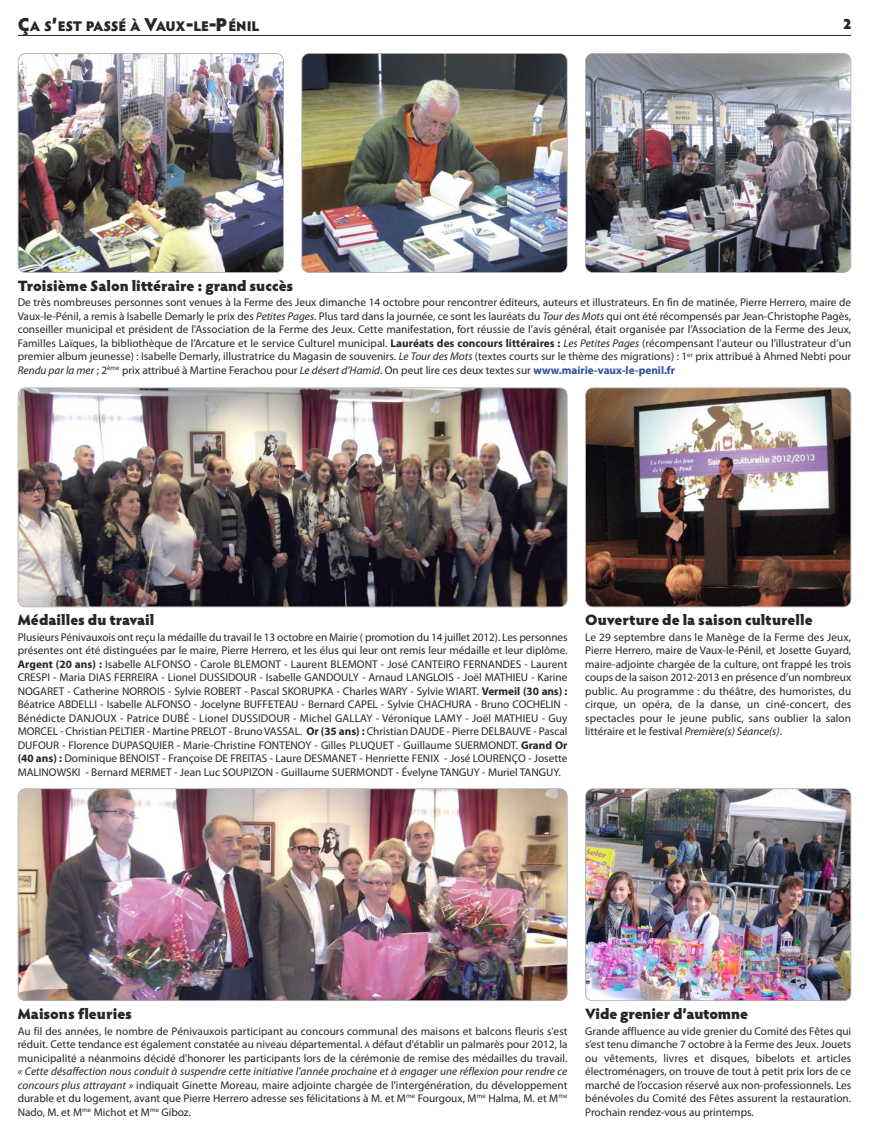
<style>
.page{position:relative;width:869px;height:1134px;background:#fff}
.page>*{position:absolute;margin:0;border:0;box-sizing:border-box;transform-origin:0 0}
.t1{font:900 15px "Hypatia Sans Pro";color:#272627}
.t2{font:900 14px "Hypatia Sans Pro";letter-spacing:-.015em;color:#272627}
.t3{font:11.25px/13.5px "Myriad Pro";color:#272627;text-align:justify}
.s1{font-size:18.75px}
.s2{font-style:italic}
.s3{font-weight:700}
.s4{font-weight:700;color:#2d4f9f}
.s5{font-size:8.5px}
</style>
<div class="page">
<hr style="left:18px;top:35px;width:832px;height:1px;background:#272627">
<img style="left:18px;top:54px;width:265px;height:218px;border-radius:7px">
<div style="left:18px;top:53px;width:265px;height:220px;border:1px solid #939393;border-radius:8px"></div>
<img style="left:302px;top:54px;width:264px;height:218px;border-radius:7px">
<div style="left:301px;top:53px;width:266px;height:220px;border:1px solid #939393;border-radius:8px"></div>
<img style="left:585px;top:54px;width:265px;height:218px;border-radius:7px">
<div style="left:585px;top:53px;width:265px;height:220px;border:1px solid #939393;border-radius:8px"></div>
<img style="left:18px;top:388px;width:548px;height:219px;border-radius:7px">
<div style="left:18px;top:388px;width:549px;height:219px;border:1px solid #939393;border-radius:8px"></div>
<img style="left:585px;top:388px;width:265px;height:219px;border-radius:7px">
<div style="left:585px;top:388px;width:265px;height:219px;border:1px solid #939393;border-radius:8px"></div>
<img style="left:18px;top:789px;width:548px;height:211px;border-radius:7px">
<div style="left:18px;top:788px;width:549px;height:213px;border:1px solid #939393;border-radius:8px"></div>
<img style="left:585px;top:789px;width:265px;height:211px;border-radius:7px">
<div style="left:585px;top:788px;width:265px;height:213px;border:1px solid #939393;border-radius:8px"></div>
<p class="t2" style="left:18px;top:20px;width:243px"><span class="s1">Ç</span>A S<span class="s1">’</span>EST PASSÉ À <span class="s1">V</span>AUX<span class="s1">-</span>LE<span class="s1">-P</span>ÉNIL</p>
<h1 class="t1" style="left:842px;top:16px;width:10px">2</h1>
<h1 class="t1" style="left:18px;top:278px;width:277px">Troisième Salon littéraire : grand succès</h1>
<p class="t3" style="left:18px;top:297px;width:834px">De très nombreuses personnes sont venues à la Ferme des Jeux dimanche 14 octobre pour rencontrer éditeurs, auteurs et illustrateurs. En fin de matinée, Pierre Herrero, maire de Vaux-le-Pénil, a remis à Isabelle Demarly le prix des <span class="s2">Petites Pages</span>. Plus tard dans la journée, ce sont les lauréats du <span class="s2">Tour des Mots</span> qui ont été récompensés par Jean-Christophe Pagès, conseiller municipal et président de l'Association de la Ferme des Jeux. Cette manifestation, fort réussie de l’avis général, était organisée par l’Association de la Ferme des Jeux, Familles Laïques, la bibliothèque de l’Arcature et le service Culturel municipal. <span class="s3">Lauréats des concours littéraires :</span> <span class="s2">Les Petites Pages</span> (récompensant l’auteur ou l’illustrateur d’un premier album jeunesse) : Isabelle Demarly, illustratrice du Magasin de souvenirs. <span class="s2">Le Tour des Mots</span> (textes courts sur le thème des migrations) : 1<sup>er</sup> prix attribué à Ahmed Nebti pour <span class="s2">Rendu par la mer</span> ; 2<sup>ème</sup> prix attribué à Martine Ferachou pour <span class="s2">Le désert d’Hamid</span>. On peut lire ces deux textes sur <span class="s4">www.mairie-vaux-le-penil.fr</span></p>
<h1 class="t1" style="left:18px;top:613px;width:138px">Médailles du travail</h1>
<p class="t3" style="left:18px;top:631px;width:551px">Plusieurs Pénivauxois ont reçu la médaille du travail le 13 octobre en Mairie ( promotion du 14 juillet 2012). Les personnes présentes ont été distinguées par le maire, Pierre Herrero, et les élus qui leur ont remis leur médaille et leur diplôme.<br><span class="s3">Argent (20 ans) :</span> Isabelle ALFONSO - Carole BLEMONT - Laurent BLEMONT - José CANTEIRO FERNANDES - Laurent CRESPI - Maria DIAS FERREIRA - Lionel DUSSIDOUR - Isabelle GANDOULY - Arnaud LANGLOIS - Joël MATHIEU - Karine NOGARET - Catherine NORROIS - Sylvie ROBERT - Pascal SKORUPKA - Charles WARY - Sylvie WIART. <span class="s3">Vermeil (30 ans) :<br></span>Béatrice ABDELLI - Isabelle ALFONSO - Jocelyne BUFFETEAU - Bernard CAPEL - Sylvie CHACHURA - Bruno COCHELIN - Bénédicte DANJOUX - Patrice DUBÉ - Lionel DUSSIDOUR - Michel GALLAY - Véronique LAMY - Joël MATHIEU - Guy MORCEL - Christian PELTIER - Martine PRELOT - Bruno VASSAL. <span class="s3">Or (35 ans) :</span> Christian DAUDE - Pierre DELBAUVE - Pascal DUFOUR - Florence DUPASQUIER - Marie-Christine FONTENOY - Gilles PLUQUET - Guillaume SUERMONDT. <span class="s3">Grand Or (40 ans) :</span> Dominique BENOIST - Françoise DE FREITAS - Laure DESMANET - Henriette FENIX - José LOURENÇO - Josette MALINOWSKI - Bernard MERMET - Jean Luc SOUPIZON - Guillaume SUERMONDT - Évelyne TANGUY - Muriel TANGUY.</p>
<h1 class="t1" style="left:585px;top:613px;width:229px">Ouverture de la saison culturelle</h1>
<p class="t3" style="left:585px;top:631px;width:267px">Le 29 septembre dans le Manège de la Ferme des Jeux, Pierre Herrero, maire de Vaux-le-Pénil, et Josette Guyard, maire-adjointe chargée de la culture, ont frappé les trois coups de la saison 2012-2013 en présence d’un nombreux public. Au programme : du théâtre, des humoristes, du cirque, un opéra, de la danse, un ciné-concert, des spectacles pour le jeune public, sans oublier la salon littéraire et le festival <span class="s2">Première(s) Séance(s)</span>.</p>
<h1 class="t1" style="left:18px;top:1007px;width:116px">Maisons fleuries</h1>
<p class="t3" style="left:18px;top:1025px;width:551px">Au fil des années, le nombre de Pénivauxois participant au concours communal des maisons et balcons fleuris s'est réduit. Cette tendance est également constatée au niveau départemental. <span class="s5">À</span> défaut d'établir un palmarès pour 2012, la municipalité a néanmoins décidé d'honorer les participants lors de la cérémonie de remise des médailles du travail.</p>
<p class="t3" style="left:18px;top:1065px;width:551px"><span class="s2">« Cette désaffection nous conduit à suspendre cette initiative l'année prochaine et à engager une réflexion pour rendre ce concours plus attrayant »</span> indiquait Ginette Moreau, maire adjointe chargée de l'intergénération, du développement durable et du logement, avant que Pierre Herrero adresse ses félicitations à M. et M<sup>me</sup> Fourgoux, M<sup>me</sup> Halma, M. et M<sup>me </sup>Nado, M. et M<sup>me</sup> Michot et M<sup>me</sup> Giboz.</p>
<h1 class="t1" style="left:585px;top:1007px;width:164px">Vide grenier d’automne</h1>
<p class="t3" style="left:585px;top:1025px;width:267px">Grande affluence au vide grenier du Comité des Fêtes qui s’est tenu dimanche 7 octobre à la Ferme des Jeux. Jouets ou vêtements, livres et disques, bibelots et articles électroménagers, on trouve de tout à petit prix lors de ce marché de l’occasion réservé aux non-professionnels. Les bénévoles du Comité des Fêtes assurent la restauration.<br>Prochain rendez-vous au printemps.</p>
</div>
